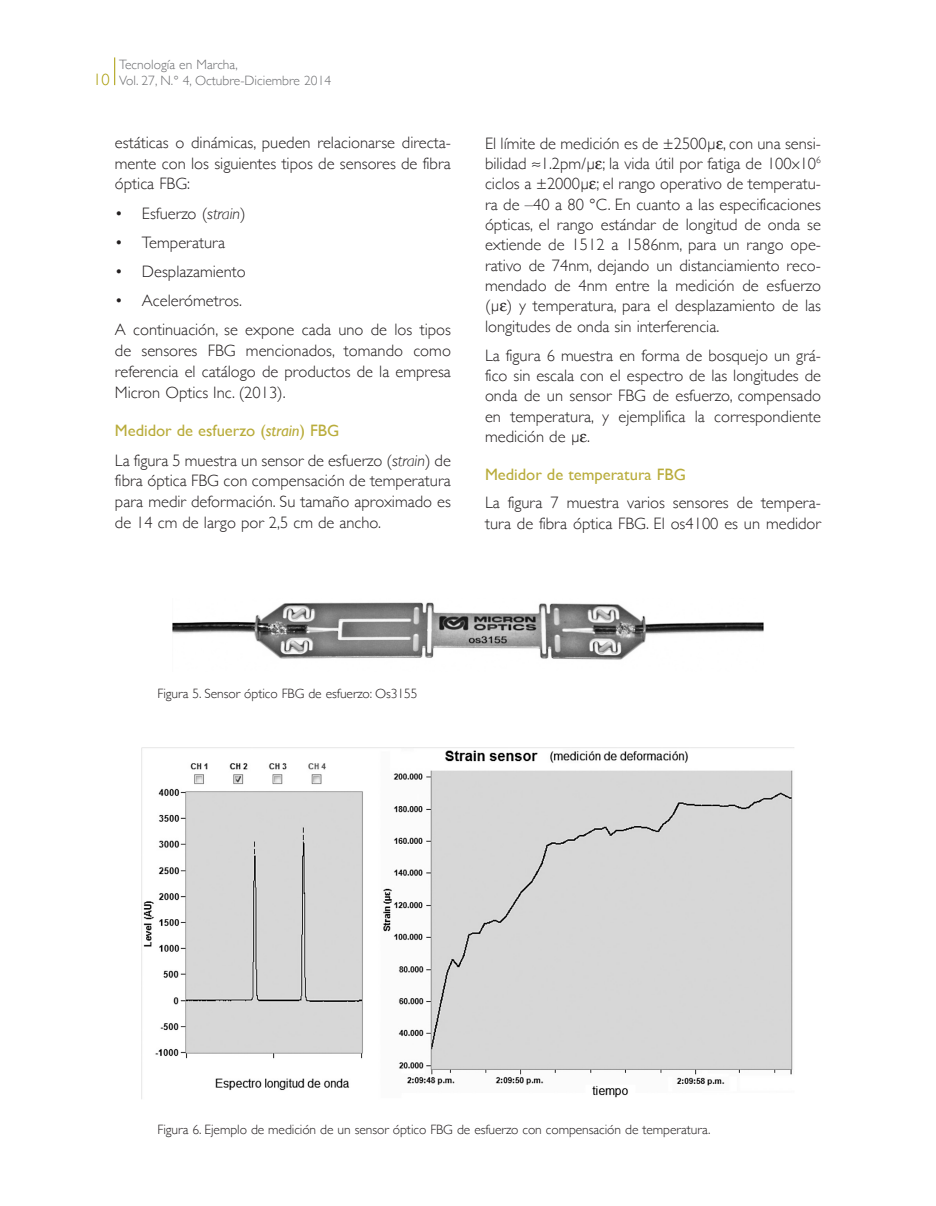
<style>
.page{position:relative;width:936px;height:1206px;background:#fff}
.page>*{position:absolute;margin:0;border:0;box-sizing:border-box;transform-origin:0 0}
._7_texto{font:300 16.5px/20.4px "Gill Sans";color:#231f20;text-align:justify}
.Escalonado{font:300 16.5px "Gill Sans";color:#231f20}
.a_subtitulo_2{font:16.5px "Gill Sans";color:#b9ac3b}
._8_titulos_cuadros{font:300 13.5px "Gill Sans";letter-spacing:-.005em;color:#231f20}
.t1{font:300 13.5px/16.2px "Gill Sans";color:#6c6d70}
.s1{font-size:16.5px;color:#a79901}
.s2{font-style:italic}
</style>
<div class="page">
<svg style="left:114px;top:57px;width:1px;height:28px"></svg>
<img style="left:172px;top:602px;width:591px;height:58px">
<img style="left:141px;top:747px;width:653px;height:352px">
<p class="t1" style="left:93px;top:56px;width:239px;text-indent:26px">Tecnología en Marcha,<br><span class="s1">10</span> Vol. 27, N.° 4, Octubre-Diciembre 2014</p>
<p class="_7_texto" style="left:115px;top:131px;width:337px;line-height:20.9px">estáticas o dinámicas, pueden relacionarse directa&shy;mente con los siguientes tipos de sensores de fibra óptica FBG:</p>
<p class="Escalonado" style="left:115px;top:200px;width:132px">• Esfuerzo (<span class="s2">strain</span>)</p>
<p class="Escalonado" style="left:115px;top:229px;width:112px">• Temperatura</p>
<p class="Escalonado" style="left:115px;top:258px;width:132px">• Desplazamiento</p>
<p class="Escalonado" style="left:115px;top:287px;width:129px">• Acelerómetros.</p>
<p class="_7_texto" style="left:115px;top:319px;width:337px;line-height:20.9px">A continuación, se expone cada uno de los tipos de sensores FBG mencionados, tomando como referencia el catálogo de productos de la empresa Micron Optics Inc. (2013).</p>
<p class="a_subtitulo_2" style="left:115px;top:420px;width:226px">Medidor de esfuerzo (<span class="s2">strain</span>) FBG</p>
<p class="_7_texto" style="left:115px;top:449px;width:337px;line-height:20.9px">La figura 5 muestra un sensor de esfuerzo (<span class="s2">strain</span>) de fibra óptica FBG con compensación de temperatura para medir deformación. Su tamaño aproximado es de 14 cm de largo por 2,5 cm de ancho.</p>
<p class="_7_texto" style="left:485px;top:132px;width:337px">El límite de medición es de ±2500µ , con una sensi&shy;bilidad ≈1.2pm/µ ; la vida útil por fatiga de 100x10<sup>6 </sup>ciclos a ±2000µ ; el rango operativo de temperatu&shy;ra de –40 a 80 °C. En cuanto a las especificaciones ópticas, el rango estándar de longitud de onda se extiende de 1512 a 1586nm, para un rango ope&shy;rativo de 74nm, dejando un distanciamiento reco&shy;mendado de 4nm entre la medición de esfuerzo (µ ) y temperatura, para el desplazamiento de las longitudes de onda sin interferencia.</p>
<p class="_7_texto" style="left:485px;top:344px;width:337px">La figura 6 muestra en forma de bosquejo un grá&shy;fico sin escala con el espectro de las longitudes de onda de un sensor FBG de esfuerzo, compensado en temperatura, y ejemplifica la correspondiente medición de µ .</p>
<p class="a_subtitulo_2" style="left:485px;top:464px;width:202px">Medidor de temperatura FBG</p>
<p class="_7_texto" style="left:485px;top:492px;width:337px">La figura 7 muestra varios sensores de tempera&shy;tura de fibra óptica FBG. El os4100 es un medidor</p>
<p class="_8_titulos_cuadros" style="left:157px;top:683px;width:261px">Figura 5. Sensor óptico FBG de esfuerzo: Os3155</p>
<p class="_8_titulos_cuadros" style="left:157px;top:1118px;width:554px">Figura 6. Ejemplo de medición de un sensor óptico FBG de esfuerzo con compensación de temperatura.</p>
</div>
